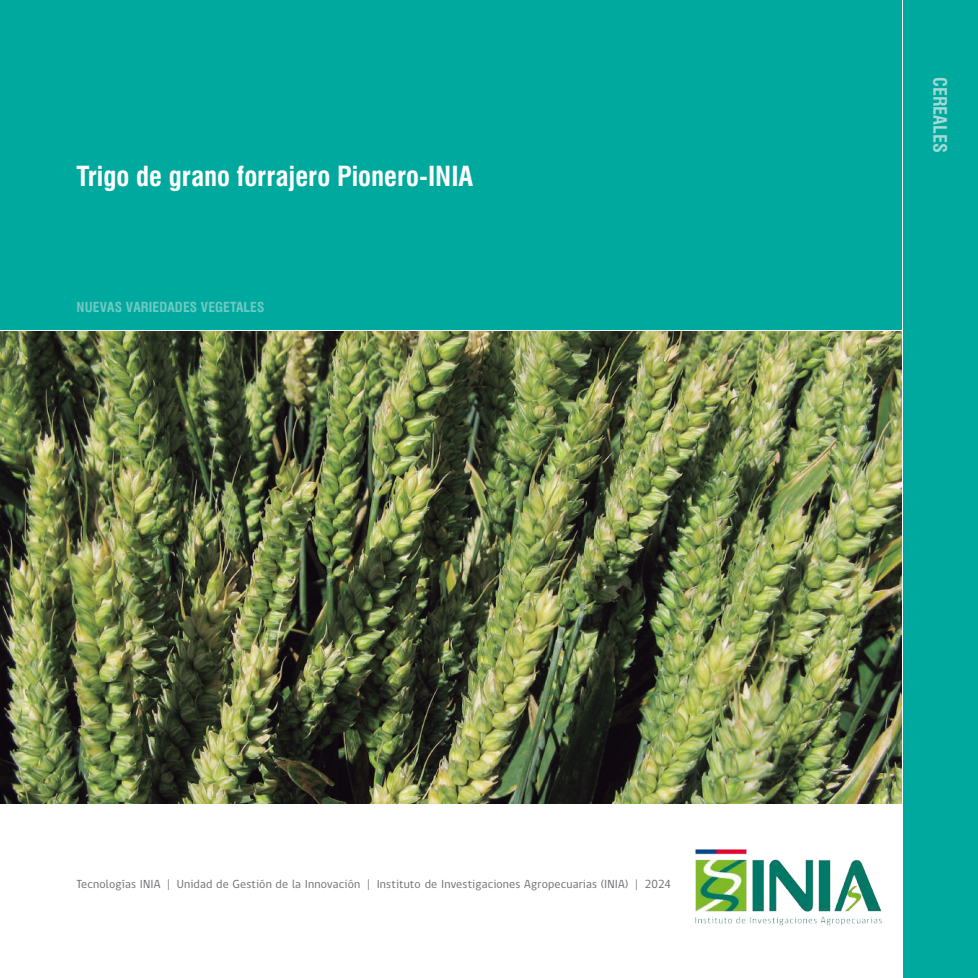
<style>
.page{position:relative;width:978px;height:978px;background:#fff}
.page>*{position:absolute;margin:0;border:0;box-sizing:border-box;transform-origin:0 0}
.t1{font:700 condensed 27px "Swiss 721 BT";color:#fff}
.t2{font:700 condensed 18px "Swiss 721 BT";letter-spacing:.01em;color:#a3dad6}
.t3{font:700 condensed 13.5px "Swiss 721 BT";letter-spacing:.01em;color:#71c9c4}
.t4{font:12px "gob CL";letter-spacing:.01em;color:#6c6d70}
</style>
<div class="page">
<div style="left:0;top:0;width:901px;height:330px;background:#00a99d"></div>
<div style="left:904px;top:0;width:74px;height:978px;background:#00a99d"></div>
<img style="left:0;top:332px;width:901px;height:471px">
<img style="left:695px;top:849px;width:187px;height:77px">
<h1 class="t1" style="left:77px;top:160px;width:398px">Trigo de grano forrajero Pionero-INIA</h1>
<p class="t3" style="left:77px;top:299px;width:189px">NUEVAS VARIEDADES VEGETALES</p>
<p class="t4" style="left:77px;top:876px;width:596px">Tecnologías INIA | Unidad de Gestión de la Innovación | Instituto de Investigaciones Agropecuarias (INIA) | 2024</p>
<h2 class="t2" style="left:951px;top:77px;width:78px;rotate:90deg">CEREALES</h2>
</div>
